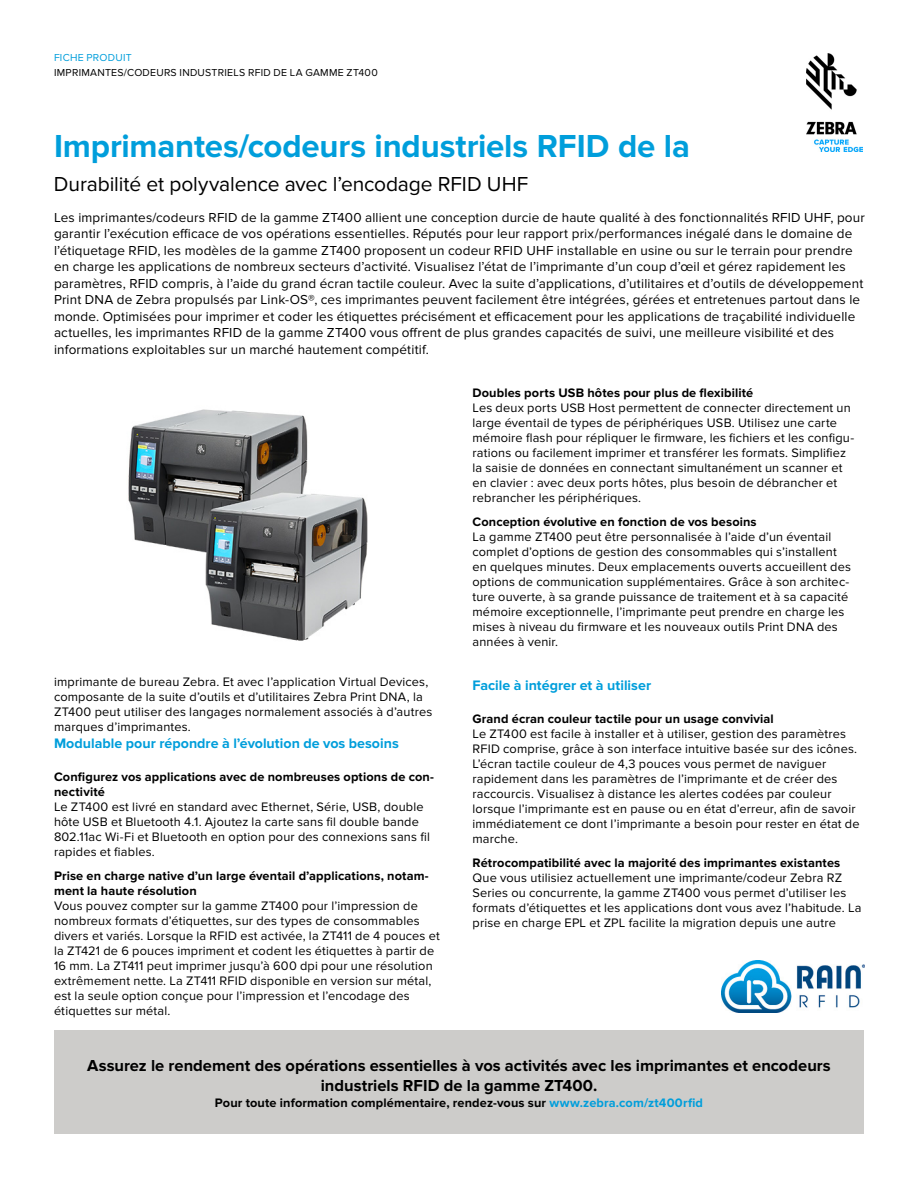
<style>
.page{position:relative;width:918px;height:1188px;background:#fff}
.page>*{position:absolute;margin:0;border:0;box-sizing:border-box;transform-origin:0 0}
.t1{font:700 33px "Proxima Nova";letter-spacing:-.005em;color:#009edb}
.t2{font:21px "Proxima Nova";letter-spacing:-.005em;color:#000}
.t3{font:700 16.5px/20.2px "Proxima Nova";color:#000;text-align:center}
.t4{font:700 14.25px "Proxima Nova";color:#009edb}
.t5{font:13.5px/16.5px "Proxima Nova";letter-spacing:.01em;color:#000}
.t6{font:12.75px/15px "Proxima Nova";letter-spacing:.015em;color:#000}
.t7{font:700 12.75px/15px "Proxima Nova";letter-spacing:.01em;color:#000}
.t8{font:10.5px "Proxima Nova";letter-spacing:.025em;color:#000}
.t9{font:10.5px "Proxima Nova";letter-spacing:.025em;color:#009edb}
.s1{color:#009edb}
</style>
<div class="page">
<img style="left:806px;top:54px;width:56px;height:97px">
<div style="left:54px;top:1031px;width:810px;height:103px;background:#cdccca"></div>
<img style="left:721px;top:961px;width:143px;height:52px">
<img style="left:128px;top:409px;width:240px;height:232px">
<p class="t9" style="left:54px;top:52px;width:79px">FICHE PRODUIT</p>
<p class="t8" style="left:54px;top:66px;width:325px">IMPRIMANTES/CODEURS INDUSTRIELS RFID DE LA GAMME ZT400</p>
<h1 class="t1" style="left:54px;top:127px;width:638px">Imprimantes/codeurs industriels RFID de la</h1>
<h2 class="t2" style="left:54px;top:172px;width:476px">Durabilité et polyvalence avec l’encodage RFID UHF</h2>
<p class="t5" style="left:54px;top:209px;width:812px">Les imprimantes/codeurs RFID de la gamme ZT400 allient une conception durcie de haute qualité à des fonctionnalités RFID UHF, pour garantir l’exécution efficace de vos opérations essentielles. Réputés pour leur rapport prix/performances inégalé dans le domaine de l’étiquetage RFID, les modèles de la gamme ZT400 proposent un codeur RFID UHF installable en usine ou sur le terrain pour prendre en charge les applications de nombreux secteurs d’activité. Visualisez l’état de l’imprimante d’un coup d’œil et gérez rapidement les paramètres, RFID compris, à l’aide du grand écran tactile couleur. Avec la suite d’applications, d’utilitaires et d’outils de développement Print DNA de Zebra propulsés par Link-OS®, ces imprimantes peuvent facilement être intégrées, gérées et entretenues partout dans le monde. Optimisées pour imprimer et coder les étiquettes précisément et efficacement pour les applications de traçabilité individuelle actuelles, les imprimantes RFID de la gamme ZT400 vous offrent de plus grandes capacités de suivi, une meilleure visibilité et des informations exploitables sur un marché hautement compétitif.</p>
<p class="t6" style="left:54px;top:675px;width:380px">imprimante de bureau Zebra. Et avec l’application Virtual Devices, composante de la suite d’outils et d’utilitaires Zebra Print DNA, la ZT400 peut utiliser des langages normalement associés à d’autres marques d’imprimantes.</p>
<p class="t4" style="left:54px;top:735px;width:346px">Modulable pour répondre à l’évolution de vos besoins</p>
<p class="t7" style="left:54px;top:770px;width:382px">Configurez vos applications avec de nombreuses options de con&shy;nectivité</p>
<p class="t6" style="left:54px;top:800px;width:377px">Le ZT400 est livré en standard avec Ethernet, Série, USB, double hôte USB et Bluetooth 4.1. Ajoutez la carte sans fil double bande 802.11ac Wi-Fi et Bluetooth en option pour des connexions sans fil rapides et fiables.</p>
<p class="t7" style="left:54px;top:869px;width:376px">Prise en charge native d’un large éventail d’applications, notam&shy;ment la haute résolution</p>
<p class="t6" style="left:54px;top:899px;width:387px">Vous pouvez compter sur la gamme ZT400 pour l’impression de nombreux formats d’étiquettes, sur des types de consommables divers et variés. Lorsque la RFID est activée, la ZT411 de 4 pouces et la ZT421 de 6 pouces impriment et codent les étiquettes à partir de 16 mm. La ZT411 peut imprimer jusqu’à 600 dpi pour une résolution extrêmement nette. La ZT411 RFID disponible en version sur métal, est la seule option conçue pour l’impression et l’encodage des étiquettes sur métal.</p>
<p class="t7" style="left:472px;top:386px;width:282px">Doubles ports USB hôtes pour plus de flexibilité</p>
<p class="t6" style="left:472px;top:401px;width:383px">Les deux ports USB Host permettent de connecter directement un large éventail de types de périphériques USB. Utilisez une carte mémoire flash pour répliquer le firmware, les fichiers et les configu&shy;rations ou facilement imprimer et transférer les formats. Simplifiez la saisie de données en connectant simultanément un scanner et en clavier : avec deux ports hôtes, plus besoin de débrancher et rebrancher les périphériques.</p>
<p class="t7" style="left:472px;top:515px;width:286px">Conception évolutive en fonction de vos besoins</p>
<p class="t6" style="left:472px;top:530px;width:380px">La gamme ZT400 peut être personnalisée à l’aide d’un éventail complet d’options de gestion des consommables qui s’installent en quelques minutes. Deux emplacements ouverts accueillent des options de communication supplémentaires. Grâce à son architec&shy;ture ouverte, à sa grande puissance de traitement et à sa capacité mémoire exceptionnelle, l’imprimante peut prendre en charge les mises à niveau du firmware et les nouveaux outils Print DNA des années à venir.</p>
<p class="t4" style="left:472px;top:677px;width:180px">Facile à intégrer et à utiliser</p>
<p class="t7" style="left:472px;top:711px;width:303px">Grand écran couleur tactile pour un usage convivial</p>
<p class="t6" style="left:472px;top:726px;width:389px">Le ZT400 est facile à installer et à utiliser, gestion des paramètres RFID comprise, grâce à son interface intuitive basée sur des icônes.<br>L’écran tactile couleur de 4,3 pouces vous permet de naviguer rapidement dans les paramètres de l’imprimante et de créer des raccourcis. Visualisez à distance les alertes codées par couleur lorsque l’imprimante est en pause ou en état d’erreur, afin de savoir immédiatement ce dont l’imprimante a besoin pour rester en état de marche.</p>
<p class="t7" style="left:472px;top:855px;width:369px">Rétrocompatibilité avec la majorité des imprimantes existantes</p>
<p class="t6" style="left:472px;top:870px;width:390px">Que vous utilisiez actuellement une imprimante/codeur Zebra RZ Series ou concurrente, la gamme ZT400 vous permet d’utiliser les formats d’étiquettes et les applications dont vous avez l’habitude. La prise en charge EPL et ZPL facilite la migration depuis une autre</p>
<p class="t3" style="left:87px;top:1056px;width:745px">Assurez le rendement des opérations essentielles à vos activités avec les imprimantes et encodeurs industriels RFID de la gamme ZT400.</p>
<p class="t7" style="left:215px;top:1095px;width:490px">Pour toute information complémentaire, rendez-vous sur <span class="s1">www.zebra.com/zt400rfid</span></p>
</div>
